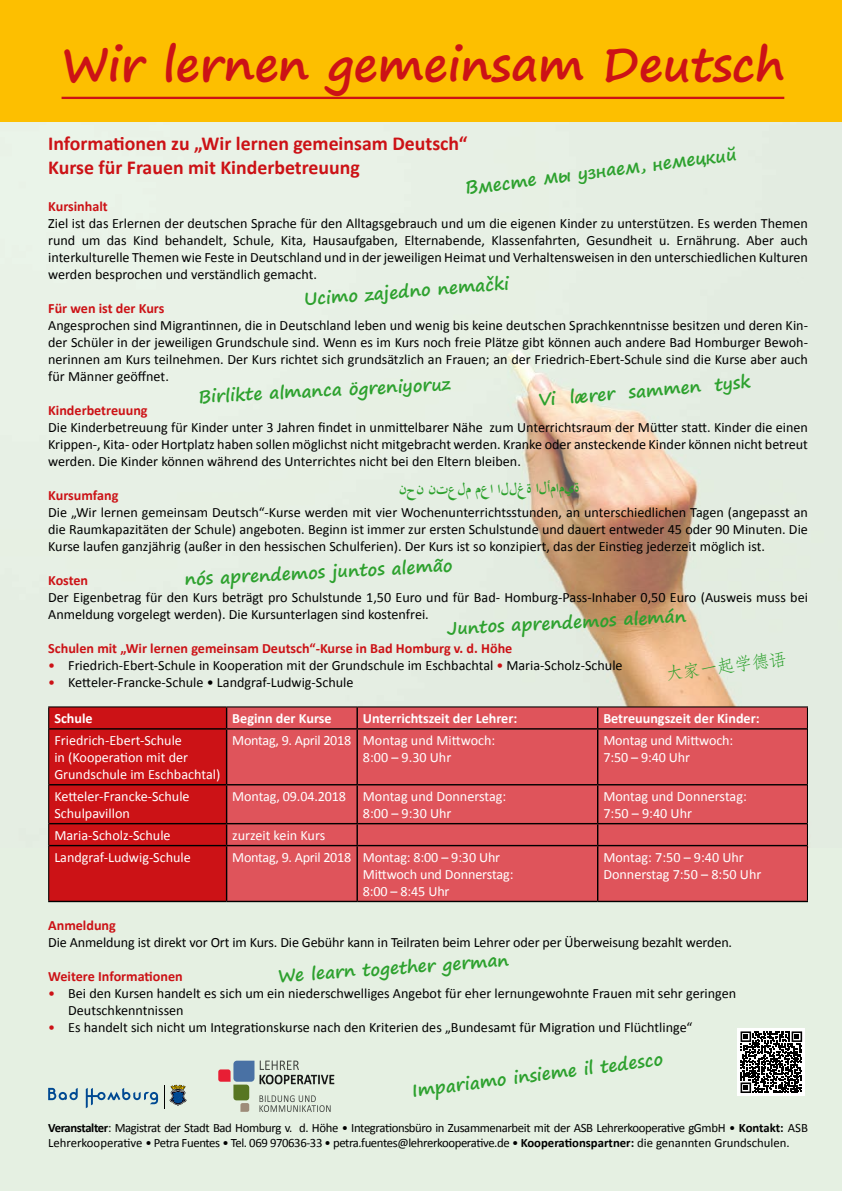
<style>
.page{position:relative;width:842px;height:1191px;background:#e5f0e3}
.page>*{position:absolute;margin:0;border:0;box-sizing:border-box;transform-origin:0 0}
.t1{font:700 46.1px "Segoe Print";color:#cc1216}
.t2{font:700 19.8px/23.8px "Calibri";color:#cc1216}
.t3{font:700 17.3px "Segoe Print";color:#2da12e}
.t4{font:700 17.3px "Traditional Arabic";color:#2da12e}
.t5{font:17.3px "Adobe Fangsong Std";color:#2da12e}
.t6{font:14.1px/17px "Calibri";color:#000;text-align:justify}
.t7{font:14.1px/17px "Calibri";color:#fff}
.t8{font:700 14.1px "Calibri";color:#cc1216}
.t9{font:700 14.1px "Calibri";color:#fff}
.t10{font:12.7px/15.3px "Calibri";letter-spacing:-.03em;color:#000}
.s1{color:#cc1216}
.s2{font-weight:700}
</style>
<div class="page">
<img style="left:508px;top:349px;width:301px;height:499px">
<div style="left:227px;top:707px;width:580px;height:193px;background:#df545b"></div>
<hr style="left:356px;top:707px;width:2px;height:21px;background:#000">
<svg style="left:597px;top:707px;width:1px;height:21px"></svg>
<hr style="left:227px;top:728px;width:130px;height:1px;background:#000">
<hr style="left:357px;top:728px;width:241px;height:1px;background:#000">
<hr style="left:356px;top:729px;width:2px;height:55px;background:#000">
<hr style="left:598px;top:728px;width:209px;height:1px;background:#000">
<hr style="left:597px;top:729px;width:1px;height:55px;background:#000">
<hr style="left:227px;top:784px;width:130px;height:1px;background:#000">
<hr style="left:357px;top:784px;width:241px;height:1px;background:#000">
<hr style="left:356px;top:785px;width:2px;height:38px;background:#000">
<hr style="left:598px;top:784px;width:209px;height:1px;background:#000">
<hr style="left:597px;top:785px;width:1px;height:38px;background:#000">
<hr style="left:227px;top:823px;width:130px;height:1px;background:#000">
<hr style="left:357px;top:823px;width:241px;height:1px;background:#000">
<hr style="left:356px;top:824px;width:2px;height:21px;background:#000">
<hr style="left:598px;top:823px;width:209px;height:1px;background:#000">
<svg style="left:597px;top:824px;width:1px;height:21px"></svg>
<hr style="left:227px;top:845px;width:130px;height:1px;background:#000">
<hr style="left:357px;top:845px;width:241px;height:1px;background:#000">
<hr style="left:356px;top:846px;width:2px;height:54px;background:#000">
<hr style="left:598px;top:845px;width:209px;height:1px;background:#000">
<hr style="left:597px;top:846px;width:1px;height:54px;background:#000">
<hr style="left:48px;top:900px;width:179px;height:2px;background:#000">
<hr style="left:227px;top:900px;width:130px;height:2px;background:#000">
<hr style="left:357px;top:900px;width:241px;height:2px;background:#000">
<hr style="left:598px;top:900px;width:210px;height:2px;background:#000">
<hr style="left:48px;top:706px;width:179px;height:1px;background:#000">
<hr style="left:227px;top:706px;width:130px;height:1px;background:#000">
<hr style="left:357px;top:706px;width:241px;height:1px;background:#000">
<hr style="left:598px;top:706px;width:210px;height:1px;background:#000">
<svg style="left:807px;top:707px;width:1px;height:22px"></svg>
<hr style="left:807px;top:729px;width:1px;height:55px;background:#000">
<hr style="left:807px;top:784px;width:1px;height:39px;background:#000">
<svg style="left:48px;top:707px;width:179px;height:194px;background:#c31115"></svg>
<svg style="left:807px;top:823px;width:1px;height:22px"></svg>
<hr style="left:48px;top:845px;width:1px;height:55px;background:#000">
<hr style="left:807px;top:845px;width:1px;height:55px;background:#000">
<div style="left:0;top:0;width:842px;height:122px;background:#fdbf00"></div>
<hr style="left:62px;top:97px;width:722px;height:2px;background:#cc1216">
<svg style="left:164px;top:1084px;width:23px;height:24px"></svg>
<svg style="left:48px;top:1087px;width:30px;height:13px"></svg>
<svg style="left:86px;top:1088px;width:72px;height:20px"></svg>
<div style="left:737px;top:1028px;width:68px;height:68px;background:#fff"></div>
<svg style="left:740px;top:1031px;width:62px;height:62px"></svg>
<svg style="left:218px;top:1060px;width:116px;height:52px"></svg>
<h1 class="t1" style="left:62px;top:22px;width:724px">Wir lernen gemeinsam Deutsch</h1>
<h2 class="t2" style="left:48px;top:132px;width:421px">Informationen zu „Wir lernen gemeinsam Deutsch“<br>Kurse für Frauen mit Kinderbetreuung</h2>
<p class="t8" style="left:48px;top:198px;width:61px">Kursinhalt</p>
<p class="t6" style="left:48px;top:215px;width:761px">Ziel ist das Erlernen der deutschen Sprache für den Alltagsgebrauch und um die eigenen Kinder zu unterstützen. Es werden Themen rund um das Kind behandelt, Schule, Kita, Hausaufgaben, Elternabende, Klassenfahrten, Gesundheit u. Ernährung. Aber auch interkulturelle Themen wie Feste in Deutschland und in der jeweiligen Heimat und Verhaltensweisen in den unterschiedlichen Kulturen werden besprochen und verständlich gemacht.</p>
<p class="t8" style="left:48px;top:299px;width:118px">Für wen ist der Kurs</p>
<p class="t6" style="left:48px;top:317px;width:761px">Angesprochen sind Migrantinnen, die in Deutschland leben und wenig bis keine deutschen Sprachkenntnisse besitzen und deren Kin&shy;der Schüler in der jeweiligen Grundschule sind. Wenn es im Kurs noch freie Plätze gibt können auch andere Bad Homburger Bewoh&shy;nerinnen am Kurs teilnehmen. Der Kurs richtet sich grundsätzlich an Frauen; an der Friedrich-Ebert-Schule sind die Kurse aber auch für Männer geöffnet.</p>
<p class="t8" style="left:48px;top:401px;width:101px">Kinderbetreuung</p>
<p class="t6" style="left:48px;top:419px;width:761px">Die Kinderbetreuung für Kinder unter 3 Jahren findet in unmittelbarer Nähe zum Unterrichtsraum der Mütter statt. Kinder die einen Krippen-, Kita- oder Hortplatz haben sollen möglichst nicht mitgebracht werden. Kranke oder ansteckende Kinder können nicht betreut werden. Die Kinder können während des Unterrichtes nicht bei den Eltern bleiben.</p>
<p class="t8" style="left:48px;top:486px;width:72px">Kursumfang</p>
<p class="t6" style="left:48px;top:504px;width:761px">Die „Wir lernen gemeinsam Deutsch“-Kurse werden mit vier Wochenunterrichtsstunden, an unterschiedlichen Tagen (angepasst an die Raumkapazitäten der Schule) angeboten. Beginn ist immer zur ersten Schulstunde und dauert entweder 45 oder 90 Minuten. Die Kurse laufen ganzjährig (außer in den hessischen Schulferien). Der Kurs ist so konzipiert, das der Einstieg jederzeit möglich ist.</p>
<p class="t8" style="left:48px;top:571px;width:42px">Kosten</p>
<p class="t6" style="left:48px;top:588px;width:761px">Der Eigenbetrag für den Kurs beträgt pro Schulstunde 1,50 Euro und für Bad- Homburg-Pass-Inhaber 0,50 Euro (Ausweis muss bei<br>Anmeldung vorgelegt werden). Die Kursunterlagen sind kostenfrei.</p>
<p class="t8" style="left:48px;top:639px;width:466px">Schulen mit „Wir lernen gemeinsam Deutsch“-Kurse in Bad Homburg v. d. Höhe</p>
<p class="t6" style="left:48px;top:656px;width:576px"><span class="s1">•</span> Friedrich-Ebert-Schule in Kooperation mit der Grundschule im Eschbachtal <span class="s1">•</span> Maria-Scholz-Schule</p>
<p class="t6" style="left:48px;top:673px;width:307px"><span class="s1">•</span> Ketteler-Francke-Schule • Landgraf-Ludwig-Schule</p>
<p class="t9" style="left:54px;top:709px;width:40px">Schule</p>
<p class="t9" style="left:232px;top:709px;width:101px">Beginn der Kurse</p>
<p class="t9" style="left:363px;top:709px;width:156px">Unterrichtszeit der Lehrer:</p>
<p class="t9" style="left:603px;top:709px;width:158px">Betreuungszeit der Kinder:</p>
<p class="t7" style="left:54px;top:732px;width:167px">Friedrich-Ebert-Schule<br>in (Kooperation mit der<br>Grundschule im Eschbachtal)</p>
<p class="t7" style="left:363px;top:732px;width:134px;text-indent:-131px">Montag, 9. April 2018 Montag und Mittwoch:<br>8:00 – 9.30 Uhr</p>
<p class="t7" style="left:603px;top:732px;width:131px">Montag und Mittwoch:<br>7:50 – 9:40 Uhr</p>
<p class="t7" style="left:54px;top:788px;width:137px">Ketteler-Francke-Schule<br>Schulpavillon</p>
<p class="t7" style="left:363px;top:788px;width:145px;text-indent:-131px">Montag, 09.04.2018 Montag und Donnerstag:<br>8:00 – 9:30 Uhr</p>
<p class="t7" style="left:603px;top:788px;width:145px">Montag und Donnerstag:<br>7:50 – 9:40 Uhr</p>
<p class="t7" style="left:54px;top:826px;width:118px">Maria-Scholz-Schule</p>
<p class="t7" style="left:232px;top:826px;width:95px">zurzeit kein Kurs</p>
<p class="t7" style="left:54px;top:848px;width:138px">Landgraf-Ludwig-Schule</p>
<p class="t7" style="left:363px;top:848px;width:152px;text-indent:-131px">Montag, 9. April 2018 Montag: 8:00 – 9:30 Uhr<br>Mittwoch und Donnerstag:<br>8:00 – 8:45 Uhr</p>
<p class="t7" style="left:603px;top:848px;width:159px">Montag: 7:50 – 9:40 Uhr<br>Donnerstag 7:50 – 8:50 Uhr</p>
<p class="t8" style="left:48px;top:916px;width:69px">Anmeldung</p>
<p class="t6" style="left:48px;top:933px;width:685px">Die Anmeldung ist direkt vor Ort im Kurs. Die Gebühr kann in Teilraten beim Lehrer oder per Überweisung bezahlt werden.</p>
<p class="t8" style="left:48px;top:967px;width:136px">Weitere Informationen</p>
<p class="t6" style="left:68px;top:984px;width:670px;text-indent:-20px"><span class="s1">•</span> Bei den Kursen handelt es sich um ein niederschwelliges Angebot für eher lernungewohnte Frauen mit sehr geringen<br>Deutschkenntnissen</p>
<p class="t6" style="left:48px;top:1018px;width:646px"><span class="s1">•</span> Es handelt sich nicht um Integrationskurse nach den Kriterien des „Bundesamt für Migration und Flüchtlinge“</p>
<p class="t3" style="left:463px;top:172px;width:275px;rotate:-7deg">Вместе мы узнаем, немецкий</p>
<p class="t3" style="left:303px;top:284px;width:207px;rotate:-5deg">Ucimo zajedno nemački</p>
<p class="t3" style="left:198px;top:381px;width:254px;rotate:-3deg">Birlikte almanca ögreniyoruz</p>
<p class="t3" style="left:537px;top:384px;width:214px;rotate:-5deg">Vi lærer sammen tysk</p>
<p class="t4" style="left:399px;top:479px;width:181px;rotate:-1deg">تننحن ةيم ا م أ ل اةغلل ا اعمملع</p>
<p class="t3" style="left:184px;top:563px;width:270px;rotate:-3deg">nós aprendemos juntos alemão</p>
<p class="t3" style="left:446px;top:612px;width:241px;rotate:-3deg">Juntos aprendemos alemán</p>
<p class="t5" style="left:665px;top:663px;width:123px;rotate:-7deg">大家一起学德语</p>
<p class="t3" style="left:277px;top:960px;width:233px;rotate:-4deg">We learn together german</p>
<p class="t3" style="left:410px;top:1074px;width:254px;rotate:-7deg">Impariamo insieme il tedesco</p>
<p class="t10" style="left:48px;top:1119px;width:761px"><span class="s2">Veranstalter</span>: Magistrat der Stadt Bad Homburg v. d. Höhe • Integrationsbüro in Zusammenarbeit mit der ASB Lehrerkooperative gGmbH • <span class="s2">Kontakt:</span> ASB<br>Lehrerkooperative • Petra Fuentes • Tel. 069 970636-33 • petra.fuentes@lehrerkooperative.de • <span class="s2">Kooperationspartner:</span> die genannten Grundschulen.</p>
</div>
